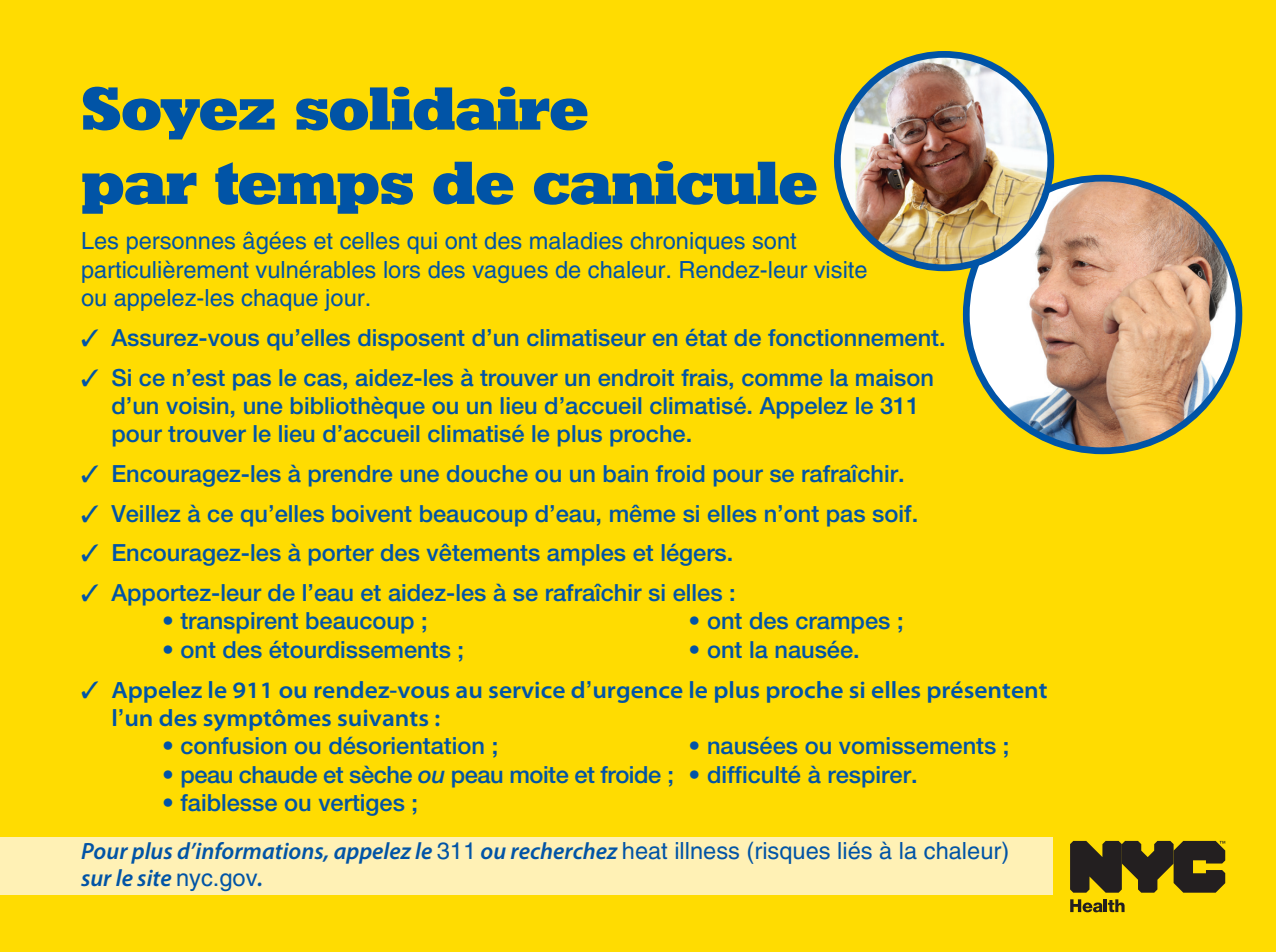
<style>
.page{position:relative;width:1276px;height:952px;background:#ffdc01}
.page>*{position:absolute;margin:0;border:0;box-sizing:border-box;transform-origin:0 0}
.t1{font:60.75px/74.2px "Geometric Slab 712 BT Extra Bold A";letter-spacing:-.01em;color:#0154a6}
.t2{font:500 23.62px/28.3px "Helvetica Neue LT Std";color:#0154a6}
.t3{font:23.62px/28.3px "Helvetica LT Std";color:#0154a6}
.t4{font:600 semi-expanded 23.62px/28.3px "Myriad Pro";color:#0154a6}
.t5{font:italic 600 23.62px/27px "Myriad Pro";color:#0154a6}
.t6{font:500 23.62px "Helvetica Neue LT Std";letter-spacing:-.02em;color:#0154a6}
.s1{font-family:"Helvetica Neue LT Std";font-weight:500;font-stretch:normal}
.s2{font-style:italic}
.s3{font-family:"Helvetica LT Std";font-weight:400;font-style:normal}
</style>
<div class="page">
<svg style="left:1070px;top:841px;width:155px;height:51px"></svg>
<svg style="left:1070px;top:899px;width:54px;height:13px"></svg>
<img style="left:980px;top:178px;width:259px;height:273px">
<div style="left:963px;top:175px;width:279px;height:279px;border:7px solid #0154a6;border-radius:50%"></div>
<img style="left:837px;top:54px;width:214px;height:214px;border-radius:107px">
<div style="left:834px;top:51px;width:220px;height:220px;border:7px solid #0154a6;border-radius:50%"></div>
<div style="left:0;top:837px;width:1052px;height:57px;background:#fff1b5"></div>
<p class="t1" style="left:81px;top:70px;width:738px">Soyez solidaire<br>par temps de canicule</p>
<p class="t3" style="left:81px;top:227px;width:788px">Les personnes âgées et celles qui ont des maladies chroniques sont particulièrement vulnérables lors des vagues de chaleur. Rendez-leur visite ou appelez-les chaque jour.</p>
<p class="t2" style="left:81px;top:323px;width:866px">✓ Assurez-vous qu’elles disposent d’un climatiseur en état de fonctionnement.</p>
<p class="t2" style="left:111px;top:363px;width:824px;text-indent:-30px">✓ Si ce n’est pas le cas, aidez-les à trouver un endroit frais, comme la maison d’un voisin, une bibliothèque ou un lieu d’accueil climatisé. Appelez le 311 pour trouver le lieu d’accueil climatisé le plus proche.</p>
<p class="t2" style="left:81px;top:459px;width:825px">✓ Encouragez-les à prendre une douche ou un bain froid pour se rafraîchir.</p>
<p class="t2" style="left:81px;top:499px;width:839px">✓ Veillez à ce qu’elles boivent beaucoup d’eau, même si elles n’ont pas soif.</p>
<p class="t2" style="left:81px;top:538px;width:654px">✓ Encouragez-les à porter des vêtements amples et légers.</p>
<p class="t2" style="left:81px;top:578px;width:656px">✓ Apportez-leur de l’eau et aidez-les à se rafraîchir si elles :</p>
<p class="t2" style="left:162px;top:607px;width:267px">• transpirent beaucoup ;</p>
<p class="t2" style="left:689px;top:607px;width:216px">• ont des crampes ;</p>
<p class="t2" style="left:162px;top:635px;width:303px">• ont des étourdissements ;</p>
<p class="t2" style="left:689px;top:635px;width:173px">• ont la nausée.</p>
<p class="t4" style="left:111px;top:675px;width:938px;text-indent:-30px">✓ Appelez le 911 ou rendez-vous au service d<span class="s1">’</span>urgence le plus proche si elles présentent l<span class="s1">’</span>un des symptômes suivants :</p>
<p class="t2" style="left:162px;top:731px;width:338px">• confusion ou désorientation ;</p>
<p class="t2" style="left:689px;top:731px;width:322px">• nausées ou vomissements ;</p>
<p class="t6" style="left:162px;top:760px;width:757px">• peau chaude et sèche <span class="s2">ou</span> peau moite et froide ; • difficulté à respirer.</p>
<p class="t2" style="left:162px;top:788px;width:258px">• faiblesse ou vertiges ;</p>
<p class="t5" style="left:81px;top:837px;width:930px">Pour plus d’informations, appelez le <span class="s3">311</span> ou recherchez <span class="s3">heat illness (risques liés à la chaleur) </span>sur le site <span class="s3">nyc.gov</span>.</p>
</div>
